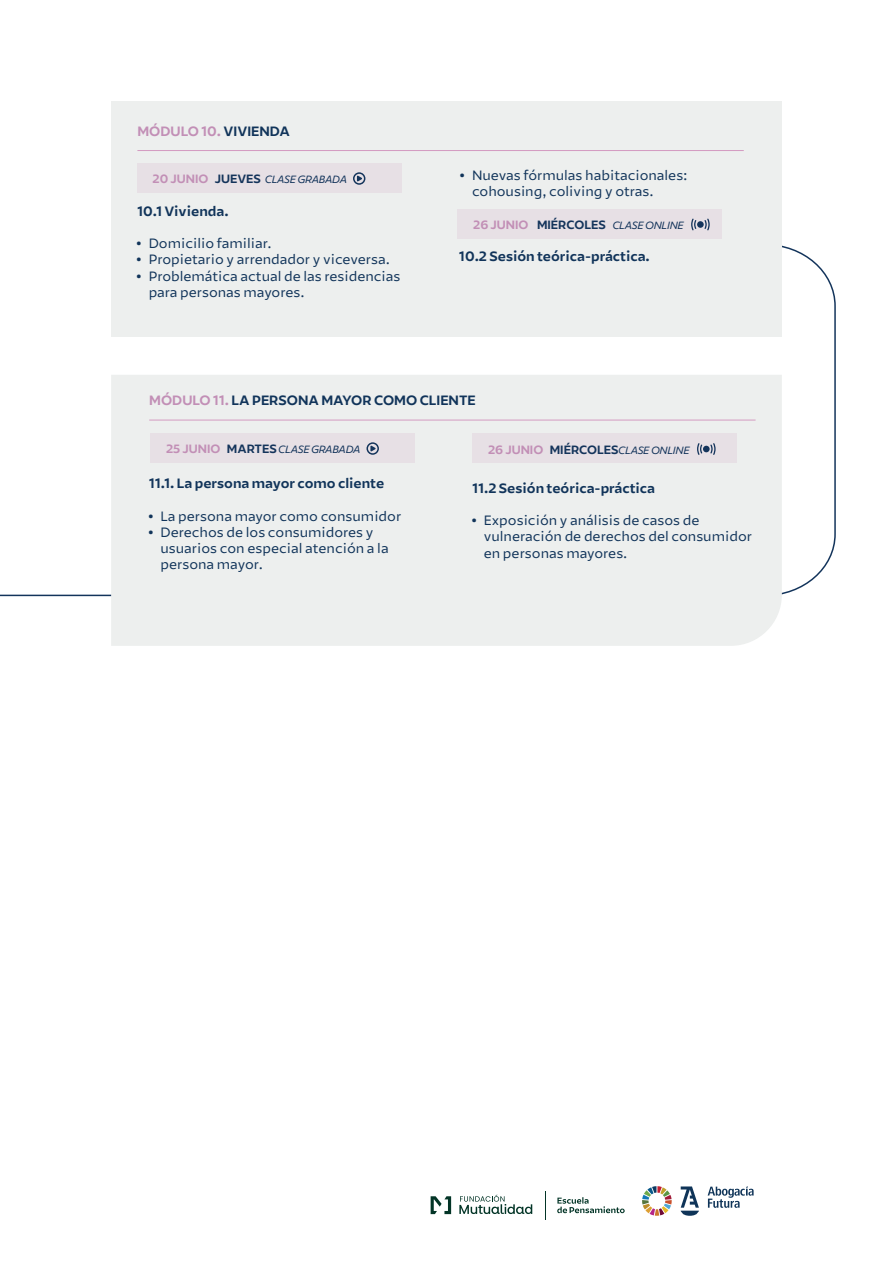
<style>
.page{position:relative;width:893px;height:1263px;background:#fff}
.page>*{position:absolute;margin:0;border:0;box-sizing:border-box;transform-origin:0 0}
.t1{font:13.5px/16.2px "Mutualidad";color:#11345a}
.t2{font:700 13.5px "Mutualidad";color:#11345a}
.t3{font:700 13.5px "Mutualidad";color:#c28fb6}
.t4{font:italic 10.5px "Mutualidad";letter-spacing:-.025em;color:#12335a}
.s1{color:#11345a}
.s2{font-weight:700;font-style:normal;font-size:12px;color:#c28fb6}
.s3{font-weight:700;font-style:normal;font-size:12px;color:#14345b}
.s4{color:#c28fb6}
</style>
<div class="page">
<svg style="left:0;top:245px;width:836px;height:352px"></svg>
<div style="left:111px;top:102px;width:671px;height:235px;background:#edefee"></div>
<div style="left:111px;top:375px;width:671px;height:271px;background:#edefee"></div>
<hr style="left:137px;top:150px;width:607px;height:1px;background:#d49bc1">
<div style="left:137px;top:163px;width:265px;height:29px;background:#e7e0e5"></div>
<svg style="left:353px;top:172px;width:12px;height:13px"></svg>
<div style="left:457px;top:209px;width:265px;height:29px;background:#e7e0e5"></div>
<div style="left:697px;top:221px;width:7px;height:7px;background:#14345b;border-radius:50%"></div>
<svg style="left:691px;top:219px;width:5px;height:11px"></svg>
<svg style="left:704px;top:219px;width:6px;height:11px"></svg>
<hr style="left:149px;top:420px;width:607px;height:1px;background:#d49bc1">
<div style="left:151px;top:433px;width:264px;height:29px;background:#e7e0e5"></div>
<svg style="left:366px;top:442px;width:13px;height:13px"></svg>
<div style="left:472px;top:434px;width:265px;height:29px;background:#e7e0e5"></div>
<div style="left:703px;top:446px;width:7px;height:6px;background:#14345b;border-radius:50%"></div>
<svg style="left:697px;top:443px;width:5px;height:12px"></svg>
<svg style="left:710px;top:443px;width:6px;height:12px"></svg>
<svg style="left:557px;top:1197px;width:68px;height:16px"></svg>
<svg style="left:545px;top:1191px;width:1px;height:28px"></svg>
<svg style="left:431px;top:1196px;width:20px;height:18px"></svg>
<svg style="left:459px;top:1194px;width:73px;height:20px"></svg>
<svg style="left:642px;top:1186px;width:30px;height:30px"></svg>
<svg style="left:681px;top:1186px;width:18px;height:30px"></svg>
<svg style="left:708px;top:1186px;width:46px;height:22px"></svg>
<p class="t3" style="left:137px;top:122px;width:154px">MÓDULO 10. <span class="s1">VIVIENDA</span></p>
<p class="t4" style="left:153px;top:173px;width:196px"><span class="s2">20 JUNIO</span> <span class="s3">JUEVES</span> CLASE GRABADA</p>
<p class="t2" style="left:137px;top:202px;width:93px">10.1 Vivienda.</p>
<p class="t1" style="left:136px;top:235px;width:137px">• Domicilio familiar.</p>
<p class="t1" style="left:136px;top:251px;width:256px">• Propietario y arrendador y viceversa.</p>
<p class="t1" style="left:149px;top:268px;width:253px;text-indent:-13px">• Problemática actual de las residencias para personas mayores.</p>
<p class="t1" style="left:472px;top:167px;width:217px;text-indent:-13px">• Nuevas fórmulas habitacionales: cohousing, coliving y otras.</p>
<p class="t4" style="left:473px;top:219px;width:212px"><span class="s2">26 JUNIO</span> <span class="s3">MIÉRCOLES</span> CLASE ONLINE</p>
<p class="t2" style="left:459px;top:247px;width:192px">10.2 Sesión teórica-práctica.</p>
<p class="t2" style="left:149px;top:392px;width:328px"><span class="s4">MÓDULO 11.</span> LA PERSONA MAYOR COMO CLIENTE</p>
<p class="t4" style="left:166px;top:443px;width:196px"><span class="s2">25 JUNIO</span> <span class="s3">MARTES</span>CLASE GRABADA</p>
<p class="t4" style="left:488px;top:443px;width:203px"><span class="s2">26 JUNIO</span> <span class="s3">MIÉRCOLES</span>CLASE ONLINE</p>
<p class="t2" style="left:149px;top:475px;width:237px">11.1. La persona mayor como cliente</p>
<p class="t1" style="left:148px;top:508px;width:255px">• La persona mayor como consumidor</p>
<p class="t1" style="left:160px;top:524px;width:230px;text-indent:-13px">• Derechos de los consumidores y usuarios con especial atención a la persona mayor.</p>
<p class="t2" style="left:473px;top:479px;width:184px">11.2 Sesión teórica-práctica</p>
<p class="t1" style="left:484px;top:512px;width:270px;text-indent:-13px">• Exposición y análisis de casos de vulneración de derechos del consumidor en personas mayores.</p>
</div>
